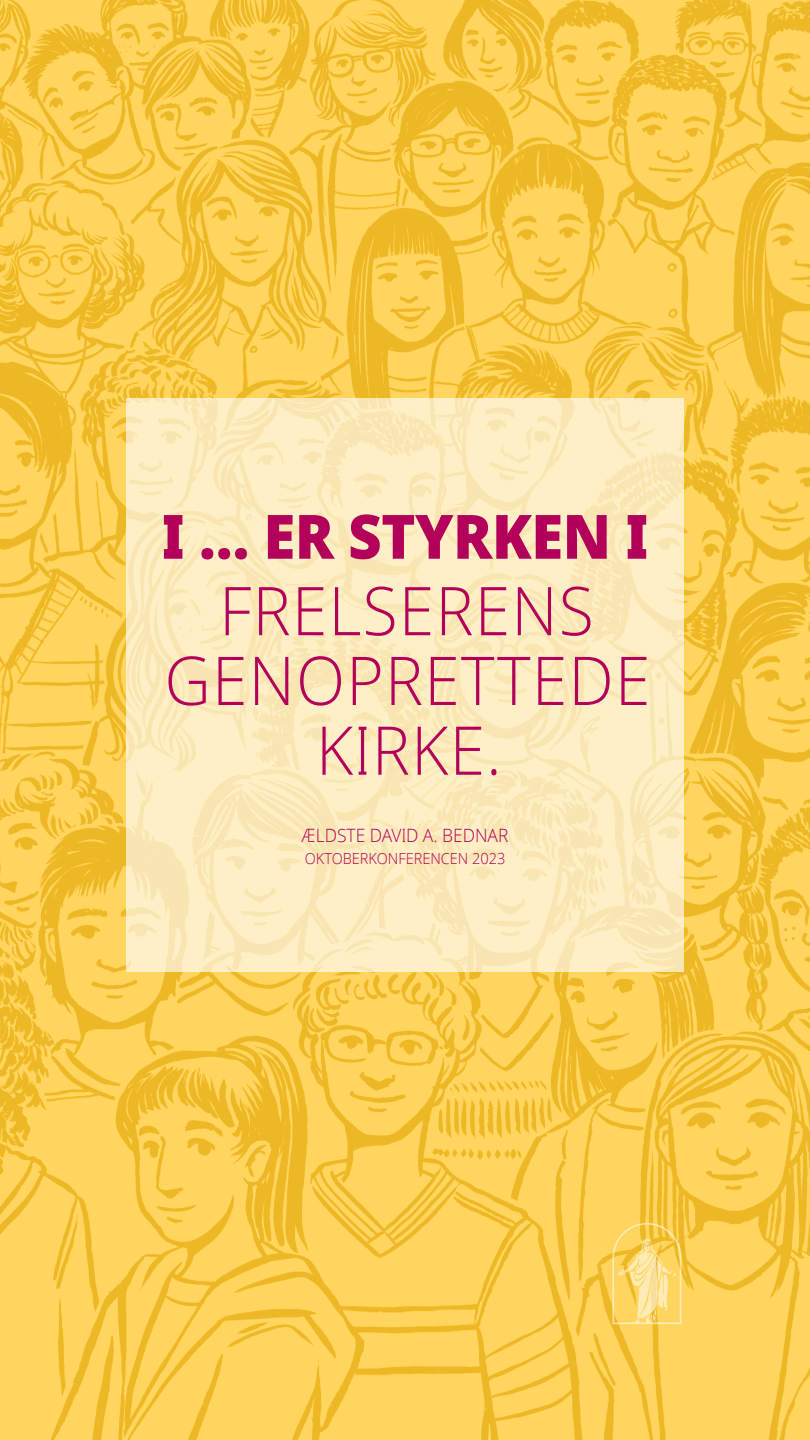
<style>
.page{position:relative;width:810px;height:1440px;background:#fff}
.page>*{position:absolute;margin:0;border:0;box-sizing:border-box;transform-origin:0 0}
.artcl4_p1_figure_image_aside_quote_first{font:300 67.35px/69.8px "Dots Solidlds Lat";letter-spacing:.02em;color:#b3005b;text-align:center;scale:.95 1}
.artcl4_p1_figure_image_aside_quote_first-2{font:800 61.2px "Dots Solidlds Lat";letter-spacing:-.01em;color:#b3005b;scale:.95 1}
.artcl4_p1_figure_image_aside_quote_citat{font:300 18.38px "Dots Solidlds Lat";color:#b3005b;scale:.95 1}
.artcl4_p1_figure_image_aside_quote_citat-2{font:300 15.3px "Dots Solidlds Lat";color:#b3005b;scale:.95 1}
</style>
<div class="page">
<img style="left:0;top:0;width:810px;height:1440px">
<div style="left:126px;top:398px;width:558px;height:574px;background:linear-gradient(to right,#fdecbf,#fdecbf)"></div>
<svg style="left:612px;top:1223px;width:69px;height:101px"></svg>
<p class="artcl4_p1_figure_image_aside_quote_first-2" style="left:161px;top:490px;width:515px">I … ER STYRKEN I</p>
<p class="artcl4_p1_figure_image_aside_quote_first" style="left:164px;top:576px;width:513px">FRELSERENS<br>GENOPRETTEDE<br>KIRKE.</p>
<p class="artcl4_p1_figure_image_aside_quote_citat" style="left:302px;top:822px;width:219px">ÆLDSTE DAVID A. BEDNAR</p>
<p class="artcl4_p1_figure_image_aside_quote_citat-2" style="left:305px;top:847px;width:213px">OKTOBERKONFERENCEN 2023</p>
</div>
